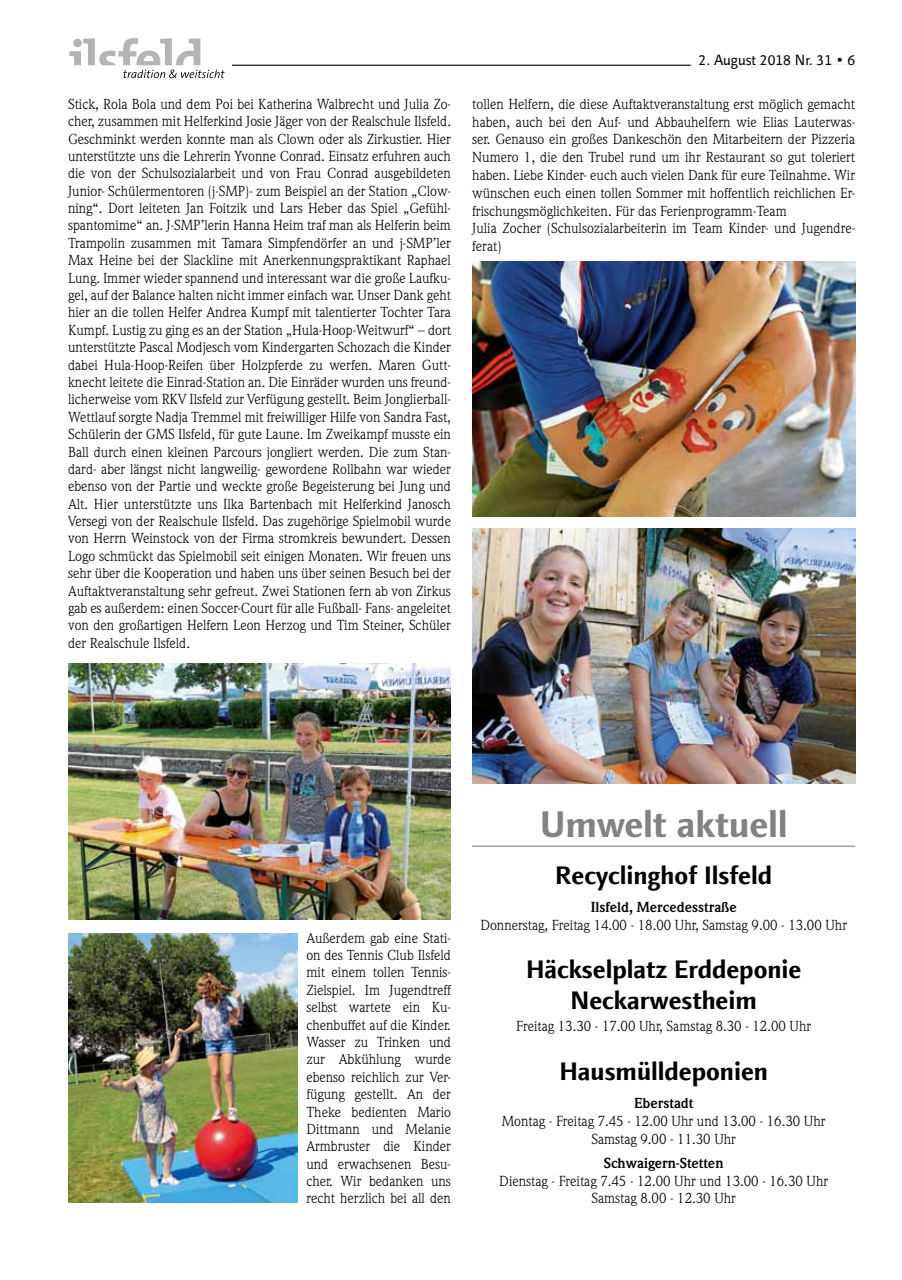
<style>
.page{position:relative;width:902px;height:1280px;background:#fff}
.page>*{position:absolute;margin:0;border:0;box-sizing:border-box;transform-origin:0 0}
.t1{font:700 37.5px "Linotype Finnegan";letter-spacing:-.005em;color:#808285}
.t2{font:700 25.5px/31.2px "Linotype Finnegan";color:#000;text-align:center}
.t3{font:15px "Linotype Finnegan";color:#000}
.t4{font:14.25px/17.4px "Weidemann";color:#000;text-align:justify}
.t5{font:700 14.25px "Weidemann";color:#000}
.s1{color:#fff}
</style>
<div class="page">
<img style="left:68px;top:664px;width:383px;height:255px">
<img style="left:68px;top:933px;width:230px;height:269px">
<img style="left:472px;top:261px;width:383px;height:255px">
<img style="left:472px;top:528px;width:383px;height:256px">
<hr style="left:472px;top:846px;width:383px;height:1px;background:#808285">
<hr style="left:232px;top:65px;width:623px;height:1px;background:#000">
<div style="left:690px;top:64px;width:165px;height:5px;background:#fff"></div>
<svg style="left:69px;top:38px;width:155px;height:40px"></svg>
<p class="t4" style="left:68px;top:95px;width:384px">Stick, Rola Bola und dem Poi bei Katherina Walbrecht und Julia Zo&shy;cher, zusammen mit Helferkind Josie Jäger von der Realschule Ilsfeld.<br>Geschminkt werden konnte man als Clown oder als Zirkustier. Hier unterstützte uns die Lehrerin Yvonne Conrad. Einsatz erfuhren auch die von der Schulsozialarbeit und von Frau Conrad ausgebildeten Junior- Schülermentoren (j-SMP)- zum Beispiel an der Station „Clow&shy;ning“. Dort leiteten Jan Foitzik und Lars Heber das Spiel „Gefühl&shy;spantomime“ an. J-SMP’lerin Hanna Heim traf man als Helferin beim Trampolin zusammen mit Tamara Simpfendörfer an und j-SMP’ler Max Heine bei der Slackline mit Anerkennungspraktikant Raphael Lung. Immer wieder spannend und interessant war die große Laufku&shy;gel, auf der Balance halten nicht immer einfach war. Unser Dank geht hier an die tollen Helfer Andrea Kumpf mit talentierter Tochter Tara Kumpf. Lustig zu ging es an der Station „Hula-Hoop-Weitwurf“ – dort unterstützte Pascal Modjesch vom Kindergarten Schozach die Kinder dabei Hula-Hoop-Reifen über Holzpferde zu werfen. Maren Gutt&shy;knecht leitete die Einrad-Station an. Die Einräder wurden uns freund&shy;licherweise vom RKV Ilsfeld zur Verfügung gestellt. Beim Jonglierball-Wettlauf sorgte Nadja Tremmel mit freiwilliger Hilfe von Sandra Fast, Schülerin der GMS Ilsfeld, für gute Laune. Im Zweikampf musste ein Ball durch einen kleinen Parcours jongliert werden. Die zum Stan&shy;dard- aber längst nicht langweilig- gewordene Rollbahn war wieder ebenso von der Partie und weckte große Begeisterung bei Jung und Alt. Hier unterstützte uns Ilka Bartenbach mit Helferkind Janosch Versegi von der Realschule Ilsfeld. Das zugehörige Spielmobil wurde von Herrn Weinstock von der Firma stromkreis bewundert. Dessen Logo schmückt das Spielmobil seit einigen Monaten. Wir freuen uns sehr über die Kooperation und haben uns über seinen Besuch bei der Auftaktveranstaltung sehr gefreut. Zwei Stationen fern ab von Zirkus gab es außerdem: einen Soccer-Court für alle Fußball- Fans- angeleitet von den großartigen Helfern Leon Herzog und Tim Steiner, Schüler der Realschule Ilsfeld.</p>
<p class="t3" style="left:690px;top:51px;width:166px"><span class="s1">0</span>2. August 2018 Nr. 31 • 6</p>
<p class="t4" style="left:472px;top:95px;width:384px;line-height:17.9px;text-align:left">tollen Helfern, die diese Auftaktveranstaltung erst möglich gemacht haben, auch bei den Auf- und Abbauhelfern wie Elias Lauterwas&shy;ser. Genauso ein großes Dankeschön den Mitarbeitern der Pizzeria Numero 1, die den Trubel rund um ihr Restaurant so gut toleriert haben. Liebe Kinder- euch auch vielen Dank für eure Teilnahme. Wir wünschen euch einen tollen Sommer mit hoffentlich reichlichen Er&shy;frischungsmöglichkeiten. Für das Ferienprogramm-Team<br>Julia Zocher (Schulsozialarbeiterin im Team Kinder- und Jugendre&shy;ferat)</p>
<p class="t4" style="left:306px;top:929px;width:146px">Außerdem gab eine Stati&shy;on des Tennis Club Ilsfeld mit einem tollen Tennis-Zielspiel. Im Jugendtreff selbst wartete ein Ku&shy;chenbuffet auf die Kinder.<br>Wasser zu Trinken und zur Abkühlung wurde ebenso reichlich zur Ver&shy;fügung gestellt. An der Theke bedienten Mario Dittmann und Melanie Armbruster die Kinder und erwachsenen Besu&shy;cher. Wir bedanken uns recht herzlich bei all den</p>
<h1 class="t1" style="left:540px;top:802px;width:249px">Umwelt aktuell</h1>
<h2 class="t2" style="left:555px;top:860px;width:218px">Recyclinghof Ilsfeld</h2>
<p class="t5" style="left:590px;top:899px;width:147px">Ilsfeld, Mercedesstraße</p>
<p class="t4" style="left:480px;top:916px;width:368px">Donnerstag, Freitag 14.00 - 18.00 Uhr, Samstag 9.00 - 13.00 Uhr</p>
<h2 class="t2" style="left:526px;top:954px;width:277px">Häckselplatz Erddeponie<br>Neckarwestheim</h2>
<p class="t4" style="left:516px;top:1018px;width:296px">Freitag 13.30 - 17.00 Uhr, Samstag 8.30 - 12.00 Uhr</p>
<h2 class="t2" style="left:559px;top:1056px;width:210px">Hausmülldeponien</h2>
<p class="t5" style="left:634px;top:1095px;width:61px">Eberstadt</p>
<p class="t4" style="left:502px;top:1112px;width:325px;line-height:17.9px;text-align:center">Montag - Freitag 7.45 - 12.00 Uhr und 13.00 - 16.30 Uhr<br>Samstag 9.00 - 11.30 Uhr</p>
<p class="t5" style="left:604px;top:1154px;width:121px">Schwaigern-Stetten</p>
<p class="t4" style="left:499px;top:1172px;width:330px;line-height:17.9px;text-align:center">Dienstag - Freitag 7.45 - 12.00 Uhr und 13.00 - 16.30 Uhr<br>Samstag 8.00 - 12.30 Uhr</p>
</div>
